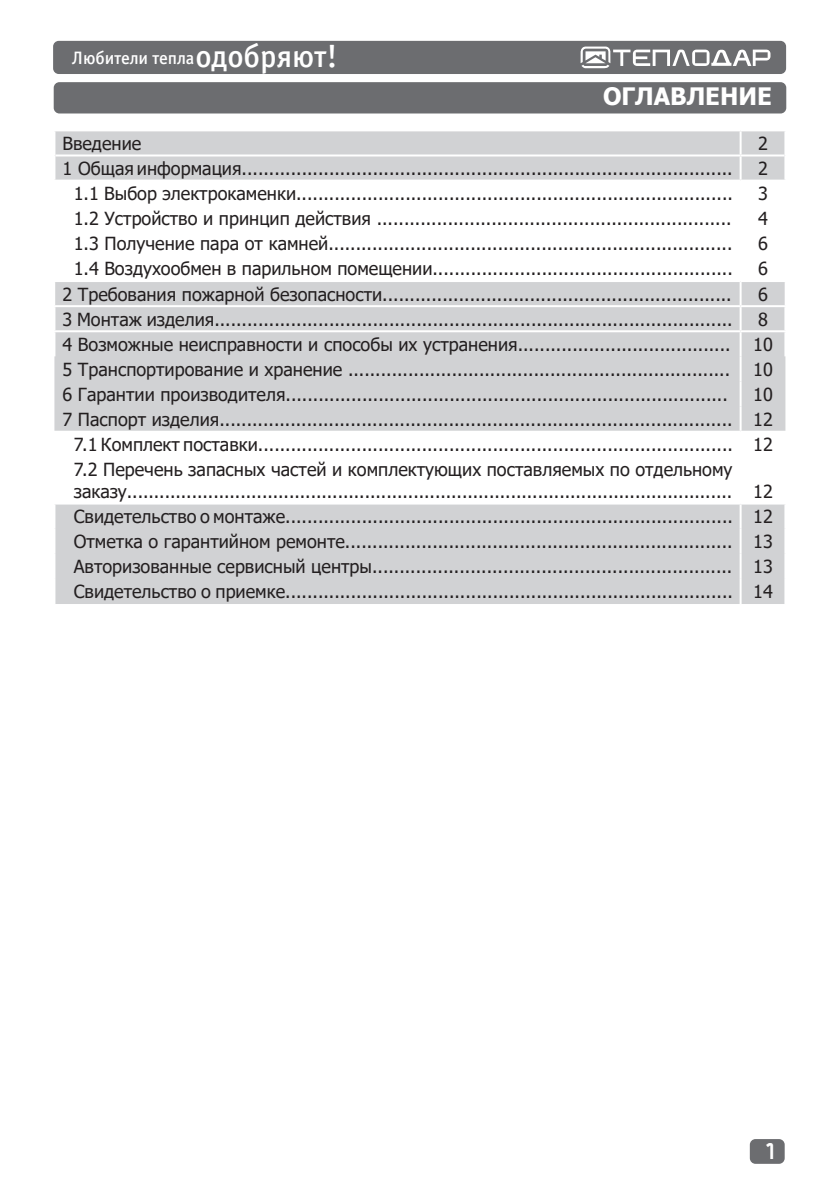
<style>
.page{position:relative;width:840px;height:1191px;background:#fff}
.page>*{position:absolute;margin:0;border:0;box-sizing:border-box;transform-origin:0 0}
.t1{font:700 24px "Tahoma";color:#fff}
.t2{font:18px "Tahoma";color:#231f20}
.t3{font:18px "Officina Sans Medium C";letter-spacing:-.005em;color:#fff}
.t4{font:16px "teplodar";color:#fff}
.s1{font-size:32px}
</style>
<div class="page">
<div style="left:749px;top:1139px;width:35px;height:24px;background:#6c6d70;border-radius:6px"></div>
<div style="left:53px;top:41px;width:732px;height:33px;background:#6c6d70;border-radius:6px"></div>
<svg style="left:580px;top:46px;width:190px;height:22px"></svg>
<div style="left:54px;top:82px;width:731px;height:31px;background:#6c6d70;border-radius:6px"></div>
<svg style="left:54px;top:131px;width:731px;height:473px;fill:#d1d2d4"></svg>
<svg style="left:55px;top:433px;width:729px;height:69px"></svg>
<hr style="left:53px;top:131px;width:2px;height:24px;background:#fff">
<hr style="left:739px;top:131px;width:2px;height:23px;background:#fff">
<hr style="left:784px;top:131px;width:2px;height:24px;background:#fff">
<hr style="left:53px;top:155px;width:2px;height:25px;background:#fff">
<hr style="left:739px;top:156px;width:2px;height:24px;background:#fff">
<hr style="left:784px;top:155px;width:2px;height:25px;background:#fff">
<hr style="left:53px;top:207px;width:2px;height:24px;background:#fff">
<hr style="left:739px;top:207px;width:2px;height:23px;background:#fff">
<hr style="left:784px;top:207px;width:2px;height:24px;background:#fff">
<hr style="left:53px;top:231px;width:2px;height:25px;background:#fff">
<hr style="left:739px;top:232px;width:2px;height:23px;background:#fff">
<hr style="left:784px;top:231px;width:2px;height:25px;background:#fff">
<hr style="left:53px;top:256px;width:2px;height:24px;background:#fff">
<hr style="left:739px;top:257px;width:2px;height:23px;background:#fff">
<hr style="left:784px;top:256px;width:2px;height:24px;background:#fff">
<hr style="left:739px;top:381px;width:2px;height:25px;background:#fff">
<hr style="left:739px;top:406px;width:2px;height:25px;background:#fff">
<hr style="left:53px;top:182px;width:2px;height:23px;background:#fff">
<hr style="left:739px;top:182px;width:2px;height:23px;background:#fff">
<hr style="left:784px;top:182px;width:2px;height:23px;background:#fff">
<hr style="left:739px;top:356px;width:2px;height:25px;background:#fff">
<hr style="left:55px;top:154px;width:685px;height:2px;background:#fff">
<hr style="left:740px;top:154px;width:44px;height:2px;background:#fff">
<hr style="left:739px;top:282px;width:2px;height:23px;background:#fff">
<svg style="left:54px;top:282px;width:1px;height:23px"></svg>
<svg style="left:784px;top:282px;width:1px;height:23px"></svg>
<hr style="left:53px;top:180px;width:687px;height:2px;background:#fff">
<hr style="left:740px;top:180px;width:46px;height:2px;background:#fff">
<hr style="left:53px;top:205px;width:687px;height:2px;background:#fff">
<hr style="left:740px;top:205px;width:46px;height:2px;background:#fff">
<hr style="left:55px;top:230px;width:685px;height:2px;background:#fff">
<hr style="left:740px;top:230px;width:44px;height:2px;background:#fff">
<hr style="left:55px;top:255px;width:685px;height:2px;background:#fff">
<hr style="left:740px;top:255px;width:44px;height:2px;background:#fff">
<hr style="left:53px;top:280px;width:687px;height:2px;background:#fff">
<hr style="left:740px;top:280px;width:46px;height:2px;background:#fff">
<hr style="left:53px;top:305px;width:687px;height:2px;background:#fff">
<hr style="left:53px;top:307px;width:2px;height:23px;background:#fff">
<hr style="left:740px;top:305px;width:46px;height:2px;background:#fff">
<hr style="left:53px;top:330px;width:687px;height:2px;background:#fff">
<hr style="left:53px;top:332px;width:2px;height:24px;background:#fff">
<hr style="left:740px;top:330px;width:46px;height:2px;background:#fff">
<hr style="left:53px;top:431px;width:687px;height:2px;background:#fff">
<hr style="left:53px;top:433px;width:2px;height:23px;background:#fff">
<hr style="left:53px;top:456px;width:687px;height:2px;background:#fff">
<hr style="left:53px;top:458px;width:2px;height:44px;background:#fff">
<hr style="left:53px;top:502px;width:687px;height:2px;background:#fff">
<hr style="left:53px;top:504px;width:2px;height:24px;background:#fff">
<hr style="left:53px;top:528px;width:2px;height:26px;background:#fff">
<hr style="left:53px;top:554px;width:2px;height:25px;background:#fff">
<hr style="left:53px;top:579px;width:2px;height:25px;background:#fff">
<hr style="left:739px;top:307px;width:2px;height:23px;background:#fff">
<hr style="left:784px;top:307px;width:2px;height:23px;background:#fff">
<hr style="left:739px;top:332px;width:2px;height:24px;background:#fff">
<hr style="left:784px;top:332px;width:2px;height:24px;background:#fff">
<hr style="left:740px;top:431px;width:46px;height:2px;background:#fff">
<hr style="left:739px;top:433px;width:2px;height:23px;background:#fff">
<hr style="left:784px;top:433px;width:2px;height:23px;background:#fff">
<hr style="left:740px;top:456px;width:46px;height:2px;background:#fff">
<hr style="left:739px;top:458px;width:2px;height:44px;background:#fff">
<hr style="left:784px;top:458px;width:2px;height:44px;background:#fff">
<hr style="left:740px;top:502px;width:46px;height:2px;background:#fff">
<hr style="left:739px;top:504px;width:2px;height:24px;background:#fff">
<hr style="left:784px;top:504px;width:2px;height:24px;background:#fff">
<hr style="left:739px;top:528px;width:2px;height:26px;background:#fff">
<hr style="left:784px;top:528px;width:2px;height:26px;background:#fff">
<hr style="left:739px;top:554px;width:2px;height:25px;background:#fff">
<hr style="left:784px;top:554px;width:2px;height:25px;background:#fff">
<hr style="left:739px;top:579px;width:2px;height:25px;background:#fff">
<hr style="left:784px;top:579px;width:2px;height:25px;background:#fff">
<p class="t3" style="left:72px;top:48px;width:267px">Любители тепла<span class="s1">одобряют!</span></p>
<p class="t1" style="left:602px;top:79px;width:170px">ОГЛАВЛЕНИЕ</p>
<p class="t2" style="left:62px;top:131px;width:80px">Введение</p>
<p class="t2" style="left:757px;top:131px;width:11px">2</p>
<p class="t2" style="left:62px;top:156px;width:671px">1 Общая информация..........................................................................................</p>
<p class="t2" style="left:757px;top:156px;width:11px">2</p>
<p class="t2" style="left:74px;top:181px;width:660px">1.1 Выбор электрокаменки................................................................................</p>
<p class="t2" style="left:757px;top:181px;width:11px">3</p>
<p class="t2" style="left:74px;top:206px;width:659px">1.2 Устройство и принцип действия .................................................................</p>
<p class="t2" style="left:757px;top:206px;width:11px">4</p>
<p class="t2" style="left:74px;top:232px;width:659px">1.3 Получение пара от камней..........................................................................</p>
<p class="t2" style="left:757px;top:232px;width:11px">6</p>
<p class="t2" style="left:74px;top:257px;width:660px">1.4 Воздухообмен в парильном помещении.......................................................</p>
<p class="t2" style="left:757px;top:257px;width:11px">6</p>
<p class="t2" style="left:62px;top:282px;width:670px">2 Требования пожарной безопасности................................................................</p>
<p class="t2" style="left:757px;top:282px;width:11px">6</p>
<p class="t2" style="left:62px;top:307px;width:671px">3 Монтаж изделия...............................................................................................</p>
<p class="t2" style="left:757px;top:307px;width:11px">8</p>
<p class="t2" style="left:62px;top:332px;width:669px">4 Возможные неисправности и способы их устранения.......................................</p>
<p class="t2" style="left:752px;top:332px;width:21px">10</p>
<p class="t2" style="left:62px;top:357px;width:669px">5 Транспортирование и хранение ......................................................................</p>
<p class="t2" style="left:752px;top:357px;width:21px">10</p>
<p class="t2" style="left:62px;top:382px;width:666px">6 Гарантии производителя.................................................................................</p>
<p class="t2" style="left:752px;top:382px;width:21px">10</p>
<p class="t2" style="left:62px;top:407px;width:671px">7 Паспорт изделия..............................................................................................</p>
<p class="t2" style="left:752px;top:407px;width:21px">12</p>
<p class="t2" style="left:74px;top:432px;width:660px">7.1 Комплект поставки.......................................................................................</p>
<p class="t2" style="left:752px;top:432px;width:21px">12</p>
<p class="t2" style="left:74px;top:457px;width:660px">7.2 Перечень запасных частей и комплектующих поставляемых по отдельному</p>
<p class="t2" style="left:74px;top:479px;width:659px">заказу................................................................................................................</p>
<p class="t2" style="left:752px;top:479px;width:21px">12</p>
<p class="t2" style="left:74px;top:504px;width:660px">Свидетельство о монтаже..................................................................................</p>
<p class="t2" style="left:752px;top:504px;width:21px">12</p>
<p class="t2" style="left:74px;top:529px;width:660px">Отметка о гарантийном ремонте.......................................................................</p>
<p class="t2" style="left:752px;top:529px;width:21px">13</p>
<p class="t2" style="left:74px;top:554px;width:659px">Авторизованные сервисный центры..................................................................</p>
<p class="t2" style="left:752px;top:554px;width:21px">13</p>
<p class="t2" style="left:74px;top:580px;width:660px">Свидетельство о приемке..................................................................................</p>
<p class="t2" style="left:752px;top:580px;width:21px">14</p>
<p class="t4" style="left:762px;top:1144px;width:13px">1</p>
</div>
